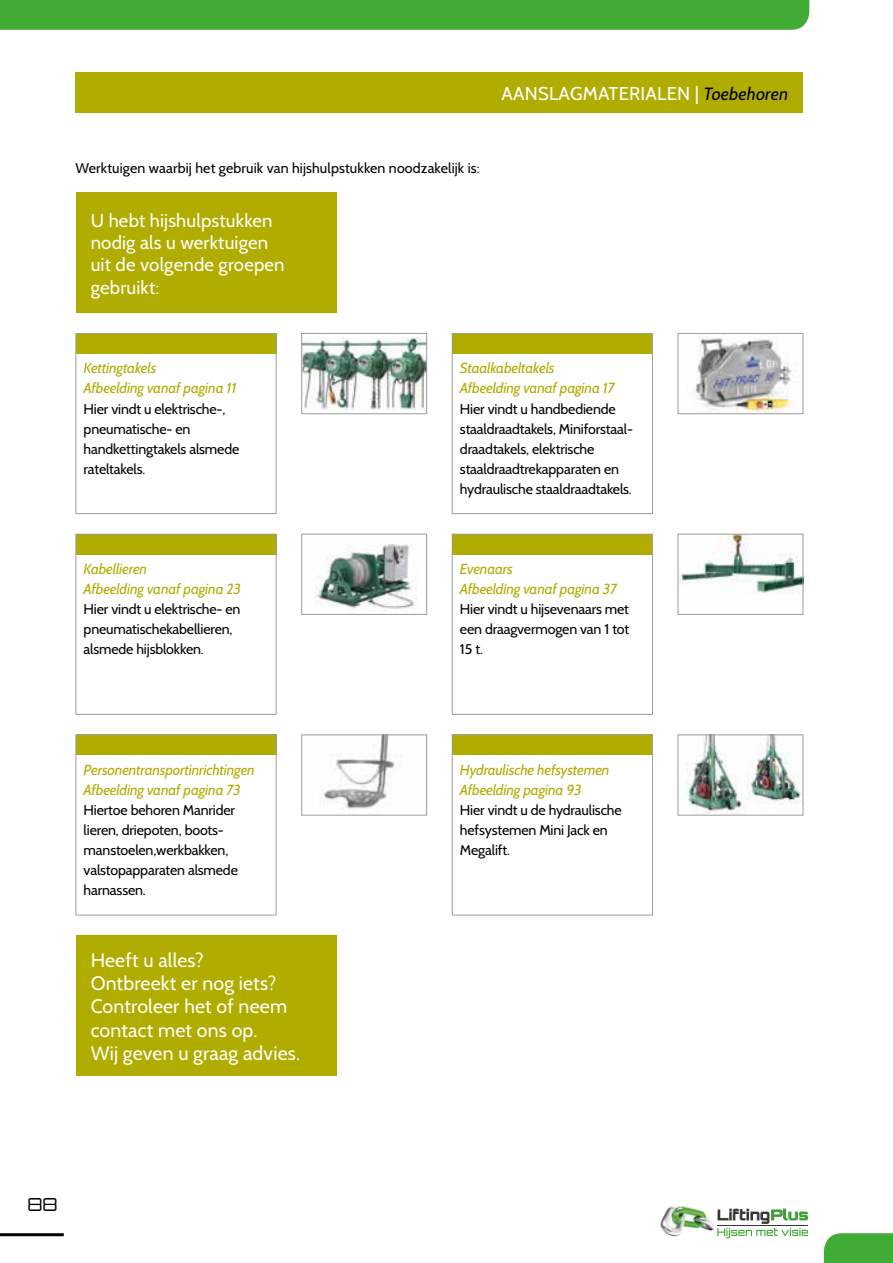
<style>
.page{position:relative;width:893px;height:1263px;background:#fff}
.page>*{position:absolute;margin:0;border:0;box-sizing:border-box;transform-origin:0 0}
.t1{font:19.5px/23.4px "Cabin";letter-spacing:.01em;color:#fefefd}
.t2{font:18.6px/22.4px "Cabin";letter-spacing:.01em;color:#fefefd}
.t3{font:300 18px "Orbitron";color:#000}
.t4{font:italic 14.55px/20.1px "Cabin";letter-spacing:-.01em;color:#b0ac00}
.t5{font:14.1px/20.1px "Cabin";letter-spacing:-.01em;color:#000}
.t6{font:14.1px "Cabin";letter-spacing:.01em;color:#000}
.s1{font-style:italic;font-size:17.7px;color:#000}
</style>
<div class="page">
<div style="left:76px;top:72px;width:727px;height:40px;background:#b0ac00"></div>
<div style="left:76px;top:333px;width:200px;height:20px;background:#b0ac00"></div>
<div style="left:452px;top:333px;width:200px;height:20px;background:#b0ac00"></div>
<div style="left:76px;top:534px;width:200px;height:20px;background:#b0ac00"></div>
<div style="left:452px;top:534px;width:200px;height:20px;background:#b0ac00"></div>
<div style="left:76px;top:735px;width:200px;height:20px;background:#b0ac00"></div>
<div style="left:452px;top:735px;width:200px;height:20px;background:#b0ac00"></div>
<img style="left:303px;top:337px;width:122px;height:73px">
<div style="left:301px;top:333px;width:126px;height:81px;border:1px solid #9d9d9c"></div>
<img style="left:694px;top:336px;width:98px;height:76px">
<div style="left:678px;top:333px;width:125px;height:81px;border:1px solid #9d9d9c"></div>
<img style="left:315px;top:544px;width:102px;height:66px">
<div style="left:301px;top:534px;width:126px;height:81px;border:1px solid #9d9d9c"></div>
<img style="left:680px;top:536px;width:121px;height:58px">
<div style="left:678px;top:534px;width:125px;height:81px;border:1px solid #9d9d9c"></div>
<img style="left:320px;top:737px;width:82px;height:72px">
<div style="left:301px;top:735px;width:126px;height:80px;border:1px solid #9d9d9c"></div>
<img style="left:685px;top:737px;width:116px;height:76px">
<div style="left:678px;top:735px;width:125px;height:80px;border:1px solid #9d9d9c"></div>
<div style="left:76px;top:333px;width:200px;height:181px;border:1px solid #9d9d9c"></div>
<div style="left:452px;top:333px;width:201px;height:181px;border:1px solid #9d9d9c"></div>
<div style="left:76px;top:534px;width:200px;height:181px;border:1px solid #9d9d9c"></div>
<div style="left:452px;top:534px;width:201px;height:181px;border:1px solid #9d9d9c"></div>
<div style="left:452px;top:735px;width:201px;height:180px;border:1px solid #9d9d9c"></div>
<div style="left:76px;top:193px;width:261px;height:120px;background:#b0ac00"></div>
<div style="left:76px;top:935px;width:261px;height:141px;background:#b0ac00"></div>
<div style="left:0;top:0;width:809px;height:30px;background:#40ab35"></div>
<div style="left:824px;top:1233px;width:69px;height:30px;background:#40ab35"></div>
<hr style="left:0;top:1233px;width:64px;height:3px;background:#000">
<svg style="left:717px;top:1208px;width:91px;height:30px"></svg>
<img style="left:660px;top:1205px;width:54px;height:31px">
<h2 class="t2" style="left:502px;top:82px;width:288px">AANSLAGMATERIALEN | <span class="s1">Toebehoren</span></h2>
<p class="t6" style="left:75px;top:159px;width:406px">Werktuigen waarbij het gebruik van hijshulpstukken noodzakelijk is:</p>
<h2 class="t2" style="left:91px;top:209px;width:195px">U hebt hijshulpstukken nodig als u werktuigen uit de volgende groepen gebruikt:</h2>
<p class="t4" style="left:84px;top:358px;width:154px">Kettingtakels<br>Afbeelding vanaf pagina 11</p>
<p class="t5" style="left:84px;top:398px;width:157px">Hier vindt u elektrische-, pneumatische- en handkettingtakels alsmede rateltakels.</p>
<p class="t4" style="left:84px;top:559px;width:159px">Kabellieren<br>Afbeelding vanaf pagina 23</p>
<p class="t5" style="left:84px;top:599px;width:158px">Hier vindt u elektrische- en pneumatischekabellieren, alsmede hijsblokken.</p>
<p class="t4" style="left:84px;top:759px;width:173px">Personentransportinrichtingen<br>Afbeelding vanaf pagina 73</p>
<p class="t5" style="left:84px;top:800px;width:156px">Hiertoe behoren Manrider lieren, driepoten, boots&shy;manstoelen,werkbakken, valstopapparaten alsmede harnassen.</p>
<h1 class="t1" style="left:91px;top:948px;width:211px">Heeft u alles?<br>Ontbreekt er nog iets?<br>Controleer het of neem contact met ons op.<br>Wij geven u graag advies.</h1>
<p class="t4" style="left:460px;top:358px;width:156px">Staalkabeltakels<br>Afbeelding vanaf pagina 17</p>
<p class="t5" style="left:460px;top:398px;width:175px">Hier vindt u handbediende staaldraadtakels, Miniforstaal&shy;draadtakels, elektrische staaldraadtrekapparaten en hydraulische staaldraadtakels.</p>
<p class="t4" style="left:460px;top:559px;width:159px">Evenaars<br>Afbeelding vanaf pagina 37</p>
<p class="t5" style="left:460px;top:599px;width:171px;text-align:justify">Hier vindt u hijsevenaars met een draagvermogen van 1 tot 15 t.</p>
<p class="t4" style="left:460px;top:759px;width:151px">Hydraulische hefsystemen<br>Afbeelding pagina 93</p>
<p class="t5" style="left:460px;top:800px;width:163px">Hier vindt u de hydraulische hefsystemen Mini Jack en<br>Megalift.</p>
<p class="t3" style="left:28px;top:1193px;width:32px">88</p>
</div>
